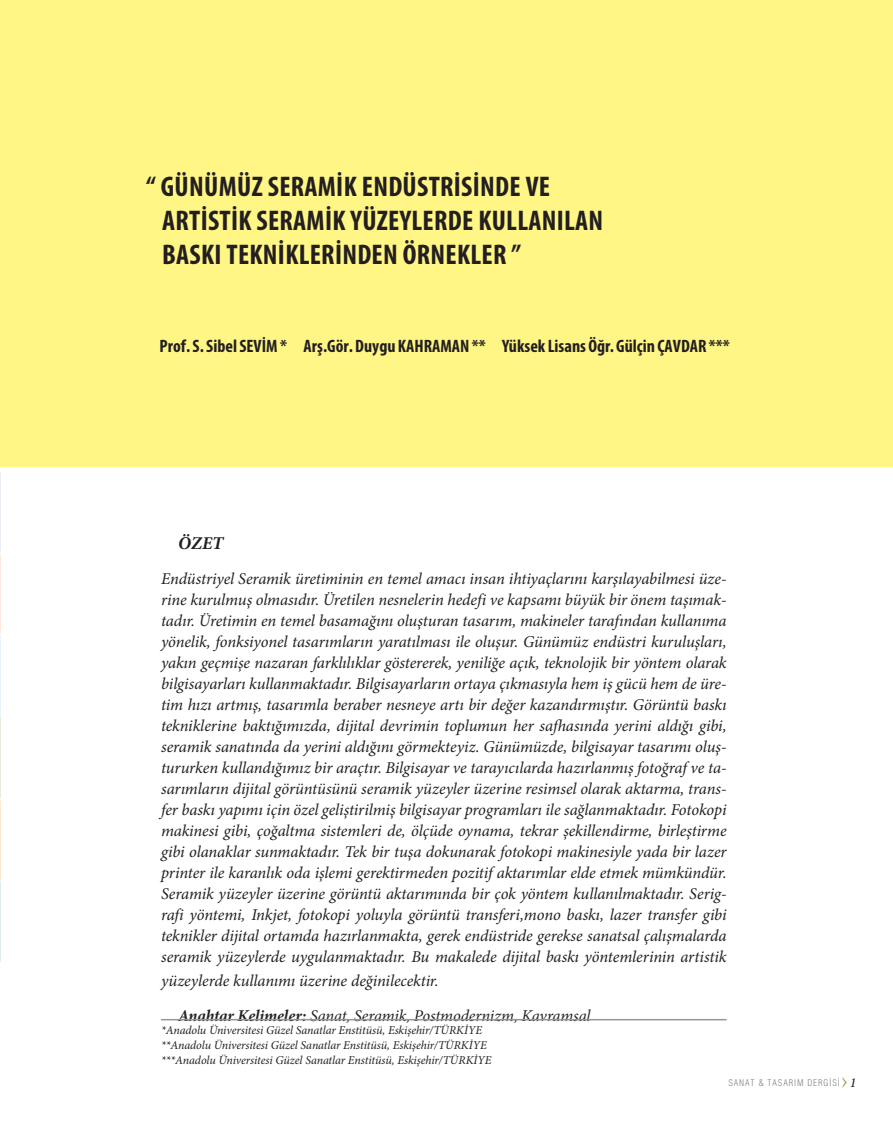
<style>
.page{position:relative;width:893px;height:1127px;background:#fff}
.page>*{position:absolute;margin:0;border:0;box-sizing:border-box;transform-origin:0 0}
.t1{font:700 condensed 28.5px/34.2px "Myriad Pro";letter-spacing:.01em;color:#231f20}
.t2{font:700 condensed 18px "Myriad Pro";color:#231f20}
.t3{font:italic 700 18px "Minion Pro";color:#231f20}
.t4{font:italic 16.5px/21px "Minion Pro";letter-spacing:-.01em;color:#231f20;text-align:justify}
.t5{font:italic 12px/15px "Minion Pro";letter-spacing:-.01em;color:#231f20}
.t6{font:300 condensed 9px "Helvetica";letter-spacing:.1em;color:#808285}
.s1{font-weight:700}
.s2{font-family:"Minion Pro";font-weight:500;font-style:italic;font-stretch:normal;font-size:13.5px;color:#231f20}
</style>
<div class="page">
<svg style="left:842px;top:1077px;width:5px;height:11px"></svg>
<div style="left:0;top:0;width:893px;height:466px;background:#fff685"></div>
<hr style="left:161px;top:1019px;width:566px;height:1px;background:#949698">
<p class="t1" style="left:162px;top:169px;width:443px;text-indent:-16px">“ GÜNÜMÜZ SERAMİK ENDÜSTRİSİNDE VE<br>ARTİSTİK SERAMİK YÜZEYLERDE KULLANILAN<br>BASKI TEKNİKLERİNDEN ÖRNEKLER ”</p>
<p class="t2" style="left:160px;top:335px;width:572px">Prof. S. Sibel SEVİM * Arş.Gör. Duygu KAHRAMAN ** Yüksek Lisans Öğr. Gülçin ÇAVDAR ***</p>
<p class="t3" style="left:178px;top:531px;width:47px">ÖZET</p>
<p class="t4" style="left:161px;top:568px;width:567px">Endüstriyel Seramik üretiminin en temel amacı insan ihtiyaçlarını karşılayabilmesi üze&shy;rine kurulmuş olmasıdır. Üretilen nesnelerin hedefi ve kapsamı büyük bir önem taşımak&shy;tadır. Üretimin en temel basamağını oluşturan tasarım, makineler tarafından kullanıma yönelik, fonksiyonel tasarımların yaratılması ile oluşur. Günümüz endüstri kuruluşları, yakın geçmişe nazaran farklılıklar göstererek, yeniliğe açık, teknolojik bir yöntem olarak bilgisayarları kullanmaktadır. Bilgisayarların ortaya çıkmasıyla hem iş gücü hem de üre&shy;tim hızı artmış, tasarımla beraber nesneye artı bir değer kazandırmıştır. Görüntü baskı tekniklerine baktığımızda, dijital devrimin toplumun her safhasında yerini aldığı gibi, seramik sanatında da yerini aldığını görmekteyiz. Günümüzde, bilgisayar tasarımı oluş&shy;tururken kullandığımız bir araçtır. Bilgisayar ve tarayıcılarda hazırlanmış fotoğraf ve ta&shy;sarımların dijital görüntüsünü seramik yüzeyler üzerine resimsel olarak aktarma, trans&shy;fer baskı yapımı için özel geliştirilmiş bilgisayar programları ile sağlanmaktadır. Fotokopi makinesi gibi, çoğaltma sistemleri de, ölçüde oynama, tekrar şekillendirme, birleştirme gibi olanaklar sunmaktadır. Tek bir tuşa dokunarak fotokopi makinesiyle yada bir lazer printer ile karanlık oda işlemi gerektirmeden pozitif aktarımlar elde etmek mümkündür.<br>Seramik yüzeyler üzerine görüntü aktarımında bir çok yöntem kullanılmaktadır. Serig&shy;rafi yöntemi, Inkjet, fotokopi yoluyla görüntü transferi,mono baskı, lazer transfer gibi teknikler dijital ortamda hazırlanmakta, gerek endüstride gerekse sanatsal çalışmalarda seramik yüzeylerde uygulanmaktadır. Bu makalede dijital baskı yöntemlerinin artistik</p>
<p class="t4" style="left:178px;top:963px;width:414px;line-height:35.5px;text-indent:-17px">yüzeylerde kullanımı üzerine değinilecektir.<br><span class="s1">Anahtar Kelimeler:</span> Sanat, Seramik, Postmodernizm, Kavramsal</p>
<p class="t5" style="left:161px;top:1023px;width:332px">*Anadolu Üniversitesi Güzel Sanatlar Enstitüsü, Eskişehir/TÜRKİYE **Anadolu Üniversitesi Güzel Sanatlar Enstitüsü, Eskişehir/TÜRKİYE ***Anadolu Üniversitesi Güzel Sanatlar Enstitüsü, Eskişehir/TÜRKİYE</p>
<p class="t6" style="left:728px;top:1078px;width:129px">SANAT &amp; TASARIM DERGİSİ <span class="s2">1</span></p>
</div>
